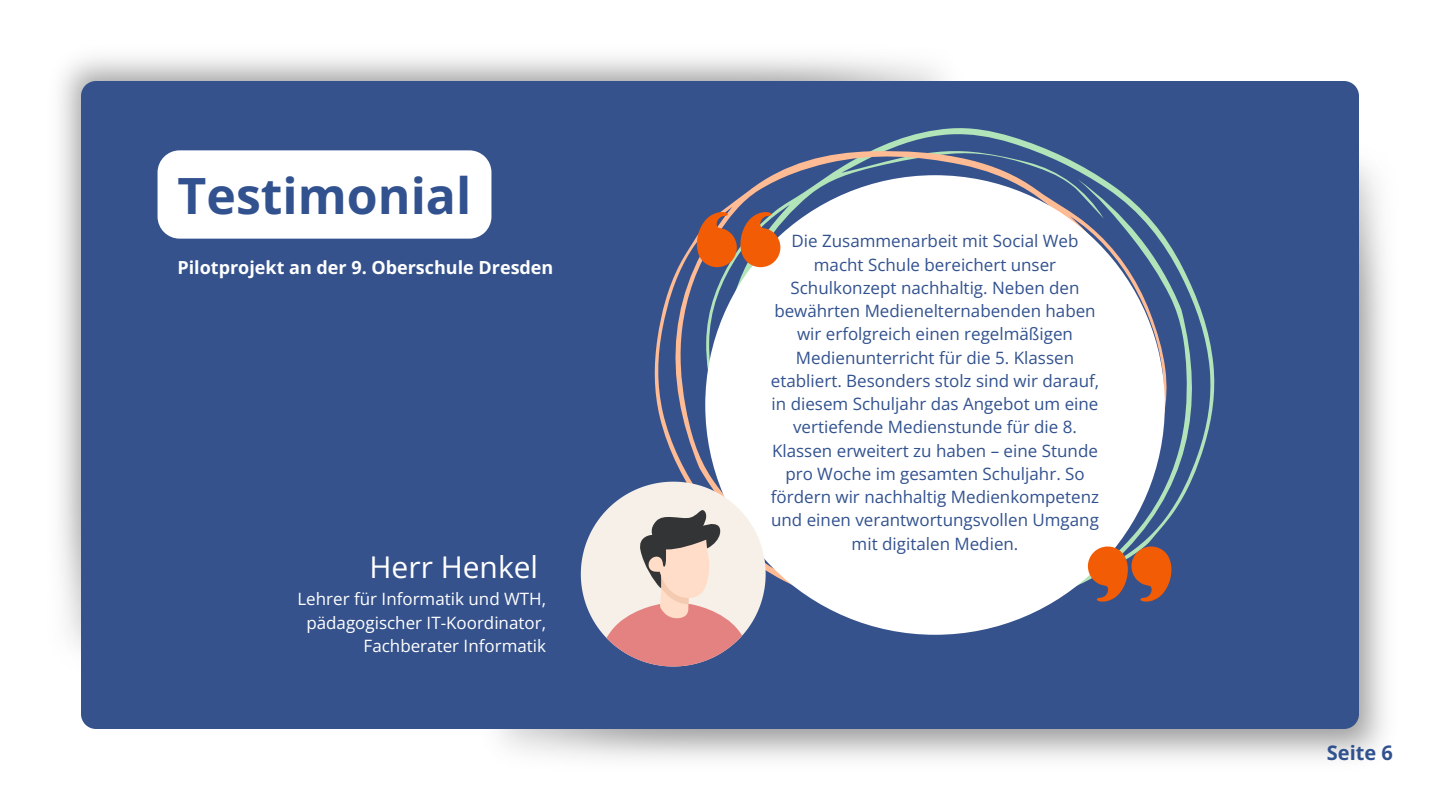
<style>
.page{position:relative;width:1440px;height:810px;background:#fff}
.page>*{position:absolute;margin:0;border:0;box-sizing:border-box;transform-origin:0 0}
.t1{font:700 50px "Open Sans";color:#32528f}
.t2{font:30px "Open Sans";color:#fff}
.t3{font:700 20px "Open Sans";color:#32528f}
.t4{font:700 18px "Open Sans";color:#fff}
.t5{font:17px/23.2px "Open Sans";color:#32528f;text-align:center}
.t6{font:17px/23.2px "Open Sans";color:#fff;text-align:right}
</style>
<div class="page">
<div style="left:81px;top:81px;width:1278px;height:648px;background:#35528c"></div>
<div style="left:1245px;top:81px;width:68px;height:633px;background:#35528c"></div>
<svg style="left:557px;top:50px;width:688px;height:671px;background:#4c6595"></svg>
<div style="left:705px;top:175px;width:460px;height:460px;background:#fff;border-radius:50%"></div>
<svg style="left:696px;top:212px;width:84px;height:55px;background:#bf6538"></svg>
<svg style="left:1088px;top:547px;width:84px;height:55px;background:#b65f37"></svg>
<svg style="left:581px;top:482px;width:185px;height:185px;background:#c6b5b9"></svg>
<svg style="left:158px;top:150px;width:333px;height:89px"></svg>
<p class="t1" style="left:178px;top:160px;width:295px">Testimonial</p>
<p class="t4" style="left:178px;top:254px;width:377px">Pilotprojekt an der 9. Oberschule Dresden</p>
<p class="t2" style="left:370px;top:546px;width:170px">Herr Henkel</p>
<p class="t6" style="left:297px;top:587px;width:250px">Lehrer für Informatik und WTH, pädagogischer IT-Koordinator,<br>Fachberater Informatik</p>
<p class="t5" style="left:771px;top:229px;width:330px">Die Zusammenarbeit mit Social Web macht Schule bereichert unser Schulkonzept nachhaltig. Neben den bewährten Medienelternabenden haben wir erfolgreich einen regelmäßigen Medienunterricht für die 5. Klassen etabliert. Besonders stolz sind wir darauf, in diesem Schuljahr das Angebot um eine vertiefende Medienstunde für die 8.<br>Klassen erweitert zu haben – eine Stunde pro Woche im gesamten Schuljahr. So fördern wir nachhaltig Medienkompetenz und einen verantwortungsvollen Umgang mit digitalen Medien.</p>
<p class="t3" style="left:1327px;top:738px;width:68px">Seite 6</p>
</div>
